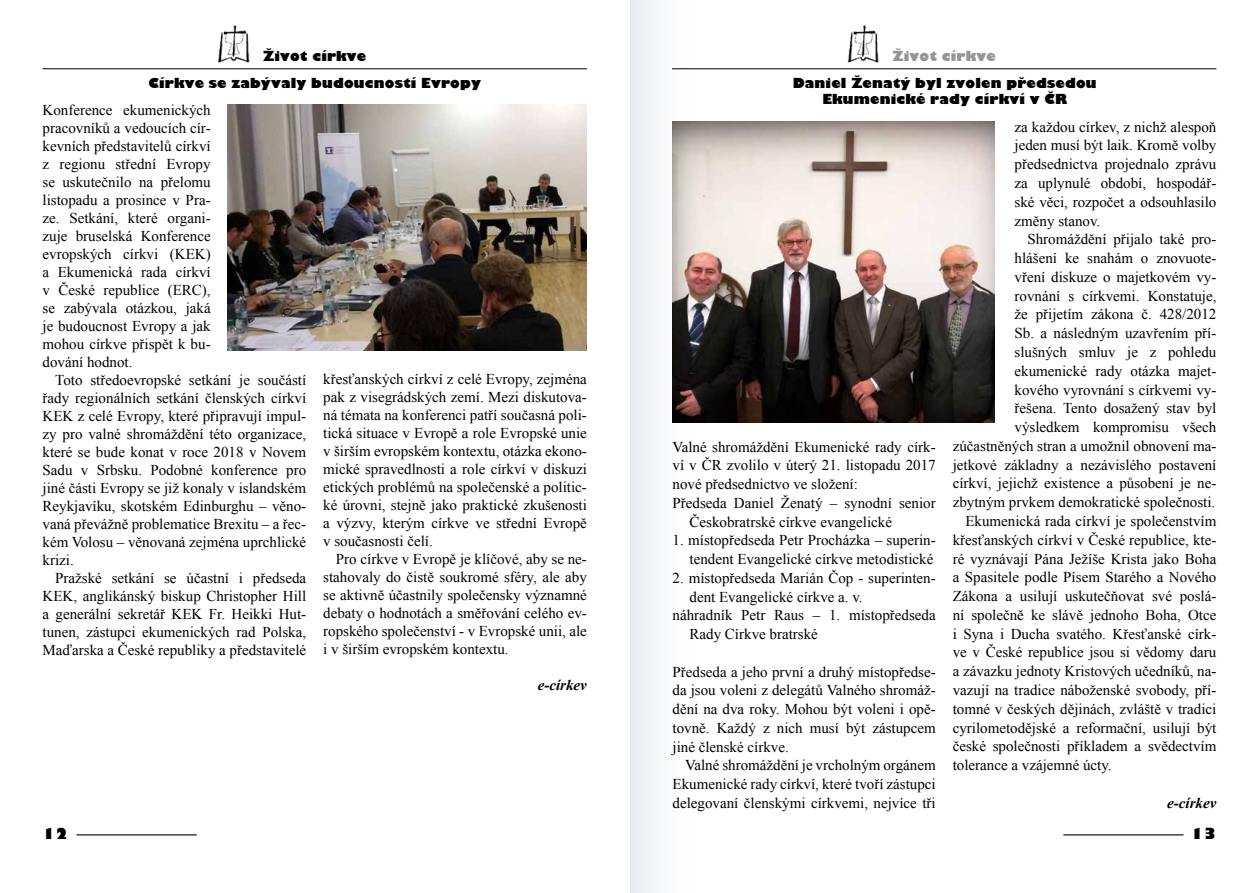
<style>
.page{position:relative;width:1259px;height:893px;background:#fff}
.page>*{position:absolute;margin:0;border:0;box-sizing:border-box;transform-origin:0 0}
.t1{font:15px/18px "Times New Roman";color:#000;text-align:justify}
.t2{font:italic 700 15px "Times New Roman";color:#000}
.t3{font:800 15px "Gilbert";color:#000}
.t4{font:800 13.5px/27.2px "Gilbert";letter-spacing:.01em;color:#000;text-align:center}
.t5{font:800 13.5px "Gilbert";letter-spacing:.01em;color:#939598}
</style>
<div class="page">
<hr style="left:77px;top:834px;width:120px;height:1px;background:#000">
<hr style="left:1063px;top:834px;width:120px;height:1px;background:#000">
<div style="left:630px;top:0;width:67px;height:893px;background:#f5f7f8"></div>
<img style="left:218px;top:25px;width:32px;height:38px">
<hr style="left:43px;top:68px;width:544px;height:1px;background:#000">
<img style="left:847px;top:25px;width:32px;height:38px">
<hr style="left:672px;top:68px;width:544px;height:1px;background:#000">
<img style="left:227px;top:104px;width:359px;height:247px">
<img style="left:672px;top:121px;width:322px;height:301px">
<p class="t4" style="left:148px;top:43px;width:334px">Život církve<br>Církve se zabývaly budoucností Evropy</p>
<p class="t1" style="left:43px;top:100px;width:170px">Konference ekumenických pracovníků a vedoucích cír&shy;kevních představitelů církví z regionu střední Evropy se uskutečnilo na přelomu listopadu a prosince v Pra&shy;ze. Setkání, které organi&shy;zuje bruselská Konference evropských církvi (KEK) a Ekumenická rada církví v České republice (ERC), se zabývala otázkou, jaká je budoucnost Evropy a jak mohou církve přispět k bu&shy;dování hodnot.</p>
<p class="t1" style="left:43px;top:370px;width:265px;text-indent:13px">Toto středoevropské setkání je součástí řady regionálních setkání členských církví KEK z celé Evropy, které připravují impul&shy;zy pro valné shromáždění této organizace, které se bude konat v roce 2018 v Novem Sadu v Srbsku. Podobné konference pro jiné části Evropy se již konaly v islandském Reykjavíku, skotském Edinburghu – věno&shy;vaná převážně problematice Brexitu – a řec&shy;kém Volosu – věnovaná zejména uprchlické krizi.</p>
<p class="t1" style="left:43px;top:568px;width:265px;text-indent:13px">Pražské setkání se účastní i předseda KEK, anglikánský biskup Christopher Hill a generální sekretář KEK Fr. Heikki Hut&shy;tunen, zástupci ekumenických rad Polska, Maďarska a České republiky a představitelé</p>
<p class="t1" style="left:323px;top:369px;width:265px">křesťanských církví z celé Evropy, zejména pak z visegrádských zemí. Mezi diskutova&shy;ná témata na konferenci patří současná poli&shy;tická situace v Evropě a role Evropské unie v širším evropském kontextu, otázka ekono&shy;mické spravedlnosti a role církví v diskuzi etických problémů na společenské a politic&shy;ké úrovni, stejně jako praktické zkušenosti a výzvy, kterým církve ve střední Evropě v současnosti čelí.</p>
<p class="t1" style="left:323px;top:549px;width:265px;text-indent:13px">Pro církve v Evropě je klíčové, aby se ne&shy;stahovaly do čistě soukromé sféry, ale aby se aktivně účastnily společensky významné debaty o hodnotách a směřování celého ev&shy;ropského společenství - v Evropské unii, ale i v širším evropském kontextu.</p>
<p class="t2" style="left:538px;top:674px;width:51px">e-církev</p>
<p class="t5" style="left:892px;top:48px;width:105px">Život církve</p>
<p class="t4" style="left:793px;top:75px;width:305px;line-height:16.2px">Daniel Ženatý byl zvolen předsedou<br>Ekumenické rady církví v ČR</p>
<p class="t1" style="left:672px;top:437px;width:265px">Valné shromáždění Ekumenické rady círk-</p>
<p class="t1" style="left:672px;top:456px;width:265px">ví v ČR zvolilo v úterý 21. listopadu 2017</p>
<p class="t1" style="left:672px;top:475px;width:187px">nové předsednictvo ve složení:</p>
<p class="t1" style="left:672px;top:494px;width:265px">Předseda Daniel Ženatý – synodní senior</p>
<p class="t1" style="left:689px;top:512px;width:204px">Českobratrské církve evangelické</p>
<p class="t1" style="left:672px;top:531px;width:265px;line-height:18.8px;text-align:right">1. místopředseda Petr Procházka – superin&shy;tendent Evangelické církve metodistické</p>
<p class="t1" style="left:672px;top:569px;width:265px">2. místopředseda Marián Čop - superinten-</p>
<p class="t1" style="left:689px;top:587px;width:175px">dent Evangelické církve a. v.</p>
<p class="t1" style="left:672px;top:606px;width:265px">náhradník Petr Raus – 1. místopředseda</p>
<p class="t1" style="left:689px;top:625px;width:130px">Rady Církve bratrské</p>
<p class="t1" style="left:672px;top:662px;width:265px;line-height:18.8px">Předseda a jeho první a druhý místopředse&shy;da jsou voleni z delegátů Valného shromáž&shy;dění na dva roky. Mohou být voleni i opě&shy;tovně. Každý z nich musí být zástupcem jiné členské církve.</p>
<p class="t1" style="left:672px;top:756px;width:265px;line-height:18.8px;text-indent:13px">Valné shromáždění je vrcholným orgánem Ekumenické rady církví, které tvoří zástupci delegovaní členskými církvemi, nejvíce tři</p>
<p class="t1" style="left:1014px;top:117px;width:203px;line-height:18.8px">za každou církev, z nichž alespoň jeden musí být laik. Kromě volby předsednictva projednalo zprávu za uplynulé období, hospodář&shy;ské věci, rozpočet a odsouhlasilo změny stanov.</p>
<p class="t1" style="left:1027px;top:230px;width:190px">Shromáždění přijalo také pro-</p>
<p class="t1" style="left:1014px;top:249px;width:203px">hlášení ke snahám o znovuote-</p>
<p class="t1" style="left:1014px;top:268px;width:203px">vření diskuze o majetkovém vy-</p>
<p class="t1" style="left:1014px;top:286px;width:203px">rovnání s církvemi. Konstatuje,</p>
<p class="t1" style="left:1014px;top:305px;width:203px">že přijetím zákona č. 428/2012</p>
<p class="t1" style="left:1014px;top:324px;width:203px">Sb. a následným uzavřením pří-</p>
<p class="t1" style="left:1014px;top:343px;width:203px">slušných smluv je z pohledu</p>
<p class="t1" style="left:1014px;top:361px;width:203px">ekumenické rady otázka majet-</p>
<p class="t1" style="left:1014px;top:380px;width:203px">kového vyrovnání s církvemi vy-</p>
<p class="t1" style="left:1014px;top:399px;width:203px">řešena. Tento dosažený stav byl</p>
<p class="t1" style="left:1014px;top:418px;width:203px">výsledkem kompromisu všech</p>
<p class="t1" style="left:952px;top:437px;width:265px">zúčastněných stran a umožnil obnovení ma-</p>
<p class="t1" style="left:952px;top:455px;width:265px">jetkové základny a nezávislého postavení</p>
<p class="t1" style="left:952px;top:474px;width:265px">církví, jejichž existence a působení je ne-</p>
<p class="t1" style="left:952px;top:493px;width:264px">zbytným prvkem demokratické společnosti.</p>
<p class="t1" style="left:965px;top:512px;width:252px">Ekumenická rada církví je společenstvím</p>
<p class="t1" style="left:952px;top:530px;width:265px">křesťanských církví v České republice, kte-</p>
<p class="t1" style="left:952px;top:549px;width:265px">ré vyznávají Pána Ježíše Krista jako Boha</p>
<p class="t1" style="left:952px;top:568px;width:265px">a Spasitele podle Písem Starého a Nového</p>
<p class="t1" style="left:952px;top:587px;width:265px">Zákona a usilují uskutečňovat své poslá-</p>
<p class="t1" style="left:952px;top:606px;width:265px">ní společně ke slávě jednoho Boha, Otce</p>
<p class="t1" style="left:952px;top:624px;width:265px">i Syna i Ducha svatého. Křesťanské círk-</p>
<p class="t1" style="left:952px;top:643px;width:265px">ve v České republice jsou si vědomy daru</p>
<p class="t1" style="left:952px;top:662px;width:265px">a závazku jednoty Kristových učedníků, na-</p>
<p class="t1" style="left:952px;top:681px;width:265px">vazují na tradice náboženské svobody, pří-</p>
<p class="t1" style="left:952px;top:700px;width:265px">tomné v českých dějinách, zvláště v tradici</p>
<p class="t1" style="left:952px;top:718px;width:265px">cyrilometodějské a reformační, usilují být</p>
<p class="t1" style="left:952px;top:737px;width:265px">české společnosti příkladem a svědectvím</p>
<p class="t1" style="left:952px;top:756px;width:160px">tolerance a vzájemné úcty.</p>
<p class="t2" style="left:1167px;top:792px;width:51px">e-církev</p>
<p class="t3" style="left:43px;top:824px;width:27px">12</p>
<p class="t3" style="left:1190px;top:824px;width:27px">13</p>
</div>
